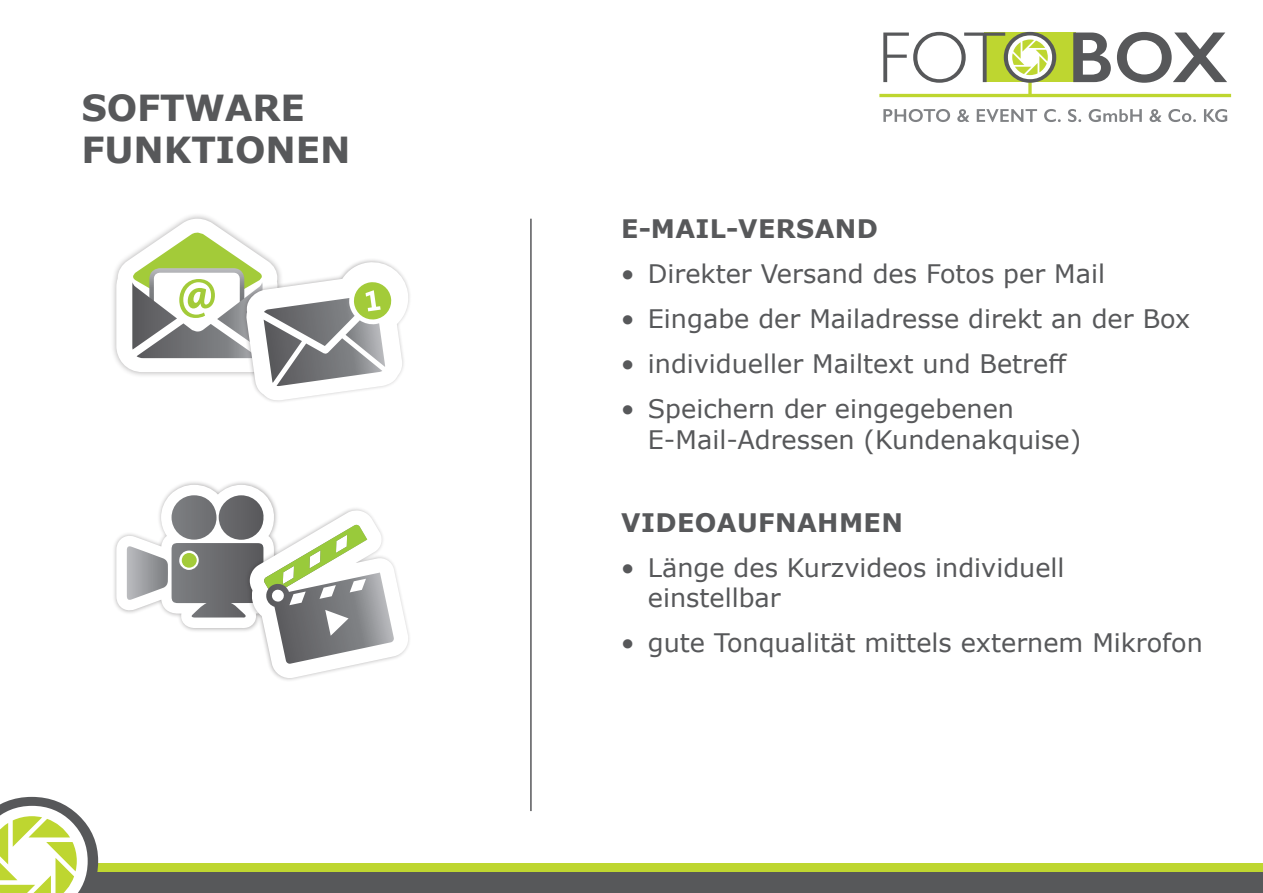
<style>
.page{position:relative;width:1263px;height:893px;background:#fff}
.page>*{position:absolute;margin:0;border:0;box-sizing:border-box;transform-origin:0 0}
.t1{font:700 35.85px/41.8px "Verdana";letter-spacing:-.005em;color:#57585a}
.t2{font:25.5px/30.6px "Verdana";color:#57585a}
.t3{font:700 25.5px "Verdana";letter-spacing:.015em;color:#57585a}
</style>
<div class="page">
<div style="left:0;top:864px;width:1263px;height:29px;background:#bed630"></div>
<div style="left:0;top:872px;width:1263px;height:21px;background:#57585a"></div>
<svg style="left:879px;top:32px;width:352px;height:65px"></svg>
<svg style="left:883px;top:109px;width:344px;height:13px"></svg>
<svg style="left:0;top:797px;width:98px;height:96px"></svg>
<hr style="left:530px;top:219px;width:2px;height:592px;background:#57585a">
<div style="left:112px;top:480px;width:166px;height:153px;background:#231f20;opacity:.35"></div>
<svg style="left:116px;top:485px;width:294px;height:195px"></svg>
<div style="left:110px;top:212px;width:173px;height:166px;background:#231f20;opacity:.35"></div>
<svg style="left:116px;top:219px;width:294px;height:183px"></svg>
<p class="t1" style="left:81px;top:87px;width:270px">SOFTWARE<br>FUNKTIONEN</p>
<p class="t3" style="left:621px;top:211px;width:258px">E-MAIL-VERSAND</p>
<p class="t2" style="left:621px;top:258px;width:486px">• Direkter Versand des Fotos per Mail</p>
<p class="t2" style="left:621px;top:303px;width:571px">• Eingabe der Mailadresse direkt an der Box</p>
<p class="t2" style="left:621px;top:348px;width:448px">• individueller Mailtext und Betreff</p>
<p class="t2" style="left:648px;top:393px;width:435px;text-indent:-27px">• Speichern der eingegebenen<br>E-Mail-Adressen (Kundenakquise)</p>
<p class="t3" style="left:621px;top:505px;width:283px">VIDEOAUFNAHMEN</p>
<p class="t2" style="left:648px;top:552px;width:418px;line-height:30px;text-indent:-27px">• Länge des Kurzvideos individuell einstellbar</p>
<p class="t2" style="left:621px;top:627px;width:583px">• gute Tonqualität mittels externem Mikrofon</p>
</div>
